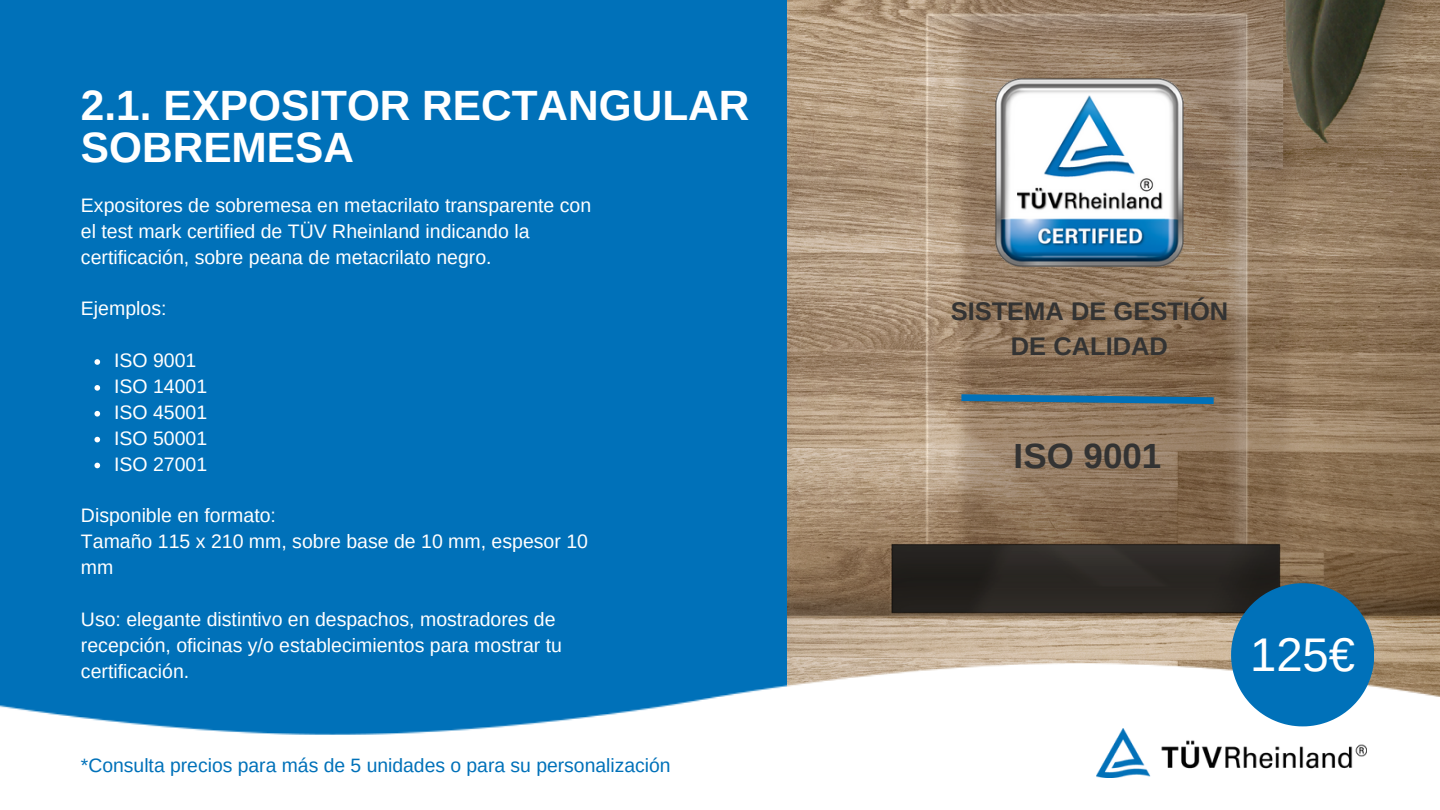
<style>
.page{position:relative;width:1440px;height:810px;background:#fff}
.page>*{position:absolute;margin:0;border:0;box-sizing:border-box;transform-origin:0 0}
.t1{font:47.25px "Arimo";color:#fff}
.t2{font:700 42.3px/41.5px "Arimo";color:#fff}
.t3{font:700 34.95px "Arimo";color:#333}
.t4{font:700 25.5px/34.8px "Arimo";color:#333;text-align:center}
.t5{font:19.5px/25.8px "Arimo";color:#fff}
.t6{font:19.35px "Arimo";color:#0071b9}
</style>
<div class="page">
<img style="left:786px;top:0;width:654px;height:622px">
<div style="left:0;top:0;width:786px;height:810px;background:#0071b9"></div>
<svg style="left:94px;top:359px;width:6px;height:6px"></svg>
<svg style="left:94px;top:385px;width:6px;height:6px"></svg>
<svg style="left:94px;top:411px;width:6px;height:6px"></svg>
<svg style="left:94px;top:437px;width:6px;height:5px"></svg>
<svg style="left:94px;top:463px;width:6px;height:5px"></svg>
<img style="left:0;top:622px;width:1440px;height:188px">
<svg style="left:1231px;top:583px;width:143px;height:143px;background:#237ab1"></svg>
<img style="left:1096px;top:729px;width:270px;height:48px">
<img style="left:996px;top:78px;width:187px;height:188px">
<svg style="left:955px;top:391px;width:266px;height:17px;background:#58727d"></svg>
<p class="t2" style="left:81px;top:85px;width:670px">2.1. EXPOSITOR RECTANGULAR<br>SOBREMESA</p>
<p class="t5" style="left:81px;top:192px;width:512px">Expositores de sobremesa en metacrilato transparente con el test mark certified de TÜV Rheinland indicando la certificación, sobre peana de metacrilato negro.</p>
<p class="t5" style="left:81px;top:296px;width:87px">Ejemplos:</p>
<p class="t5" style="left:114px;top:347px;width:84px">ISO 9001</p>
<p class="t5" style="left:114px;top:373px;width:95px">ISO 14001</p>
<p class="t5" style="left:114px;top:399px;width:95px">ISO 45001</p>
<p class="t5" style="left:114px;top:425px;width:95px">ISO 50001</p>
<p class="t5" style="left:114px;top:451px;width:95px">ISO 27001</p>
<p class="t5" style="left:81px;top:503px;width:197px">Disponible en formato:</p>
<p class="t5" style="left:81px;top:528px;width:509px">Tamaño 115 x 210 mm, sobre base de 10 mm, espesor 10 mm</p>
<p class="t5" style="left:81px;top:606px;width:483px">Uso: elegante distintivo en despachos, mostradores de recepción, oficinas y/o establecimientos para mostrar tu certificación.</p>
<p class="t6" style="left:81px;top:754px;width:591px">*Consulta precios para más de 5 unidades o para su personalización</p>
<p class="t4" style="left:951px;top:294px;width:279px">SISTEMA DE GESTIÓN<br>DE CALIDAD</p>
<p class="t3" style="left:1014px;top:437px;width:149px">ISO 9001</p>
<p class="t1" style="left:1250px;top:628px;width:107px">125€</p>
</div>
